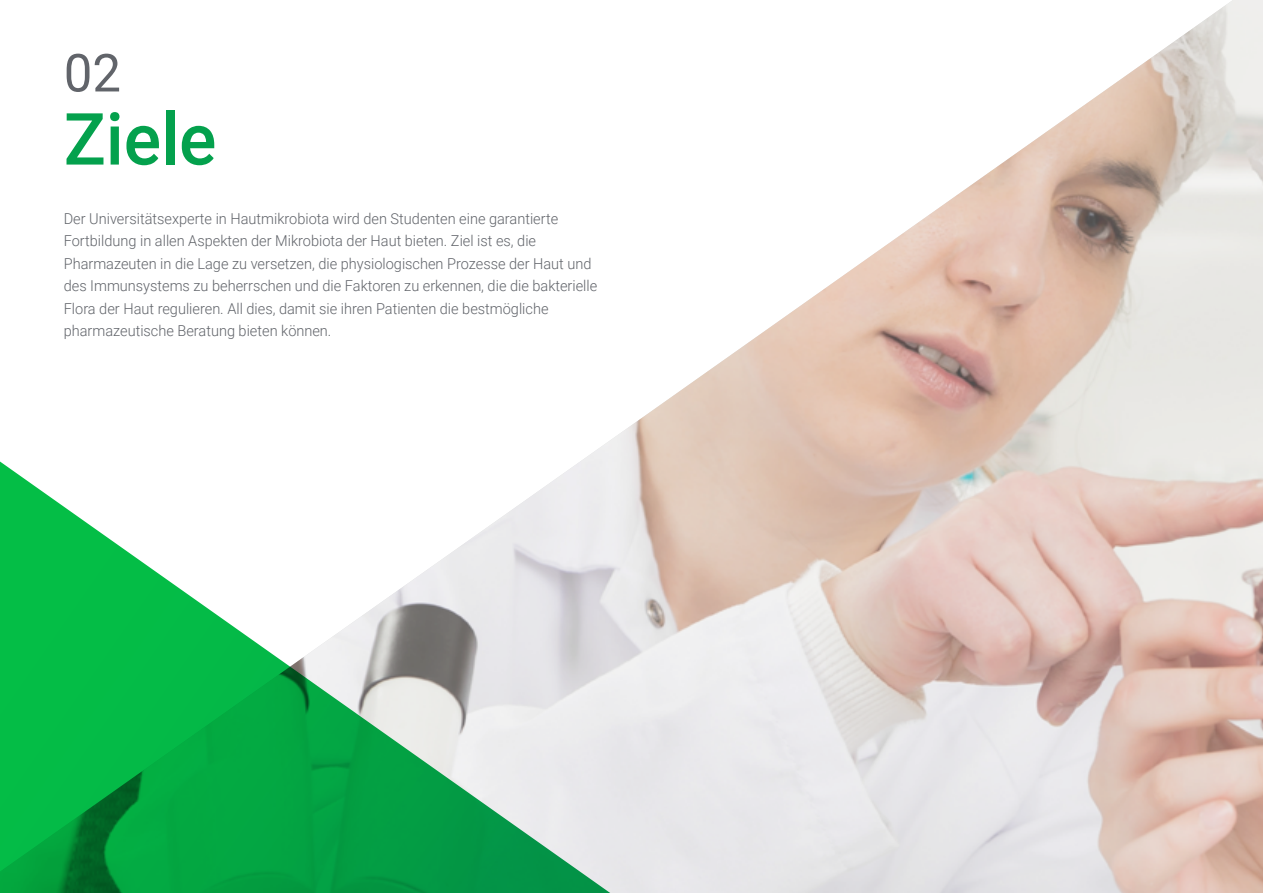
<style>
.page{position:relative;width:1263px;height:893px;background:#fff}
.page>*{position:absolute;margin:0;border:0;box-sizing:border-box;transform-origin:0 0}
.t1{font:500 72px "Roboto";color:#04a14d}
.t2{font:52.5px "Roboto";color:#61646a}
.t3{font:300 15px/22.5px "Roboto";color:#61646a}
</style>
<div class="page">
<img style="left:603px;top:0;width:660px;height:893px">
<svg style="left:0;top:446px;width:640px;height:447px"></svg>
<h2 class="t2" style="left:64px;top:36px;width:59px">02</h2>
<h1 class="t1" style="left:64px;top:89px;width:154px">Ziele</h1>
<p class="t3" style="left:64px;top:207px;width:535px">Der Universitätsexperte in Hautmikrobiota wird den Studenten eine garantierte Fortbildung in allen Aspekten der Mikrobiota der Haut bieten. Ziel ist es, die Pharmazeuten in die Lage zu versetzen, die physiologischen Prozesse der Haut und des Immunsystems zu beherrschen und die Faktoren zu erkennen, die die bakterielle Flora der Haut regulieren. All dies, damit sie ihren Patienten die bestmögliche pharmazeutische Beratung bieten können.</p>
</div>
